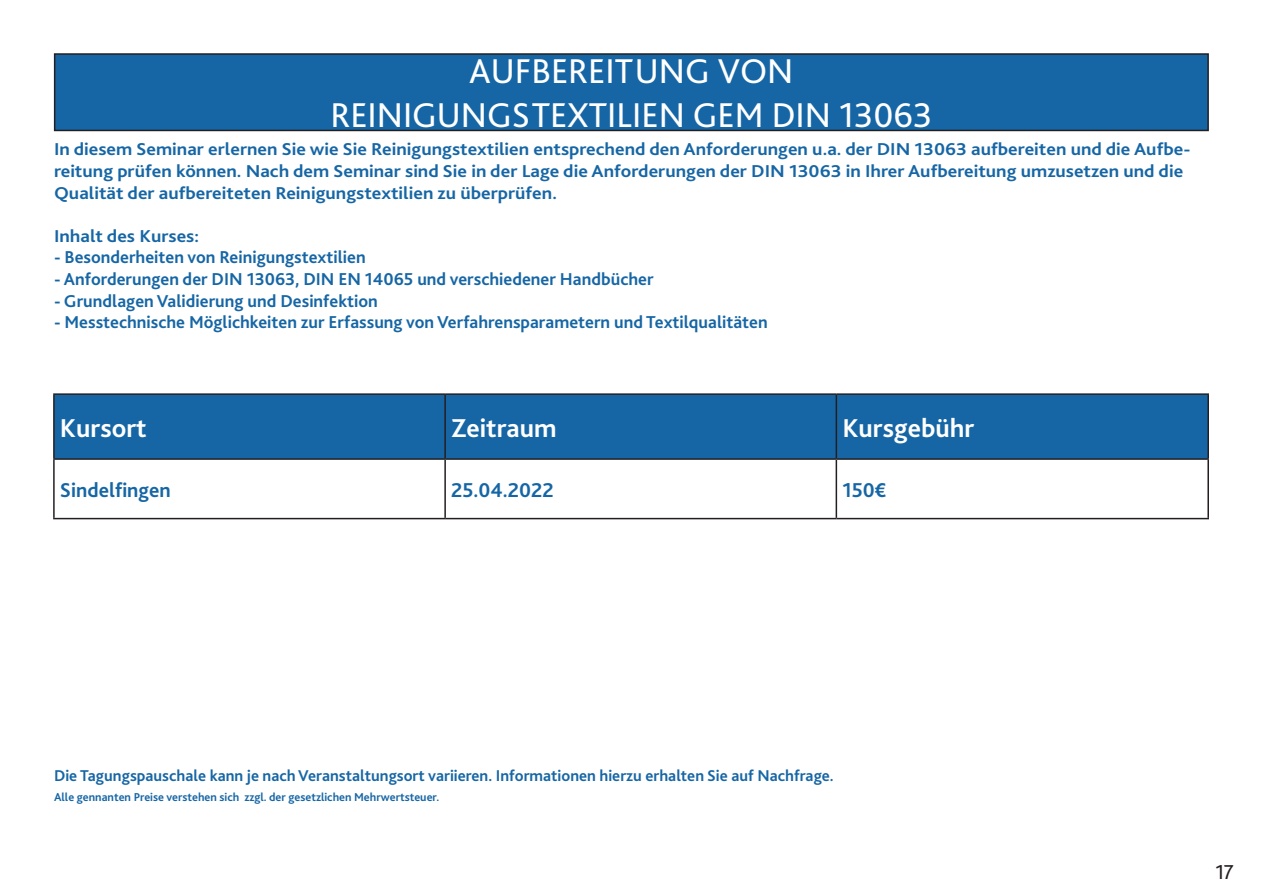
<style>
.page{position:relative;width:1263px;height:893px;background:#fff}
.page>*{position:absolute;margin:0;border:0;box-sizing:border-box;transform-origin:0 0}
.t1{font:36px "Bliss Pro";color:#fff}
.t2{font:700 27px "Bliss 2";color:#fff}
.t3{font:700 21px "Bliss 2";color:#1666a5}
.t4{font:21px "Bliss Pro";color:#231f20}
.t5{font:700 18px/21.6px "Bliss 2";color:#1666a5;scale:1.08 1}
.t6{font:700 18px "Bliss 2";color:#1666a5}
.t7{font:700 16.35px "Bliss 2";color:#1666a5}
.t8{font:700 12px "Bliss 2";color:#1666a5}
</style>
<div class="page">
<div style="left:55px;top:54px;width:1153px;height:76px;background:#1666a5"></div>
<div style="left:54px;top:53px;width:1155px;height:78px;border:2px solid #231f20"></div>
<div style="left:55px;top:395px;width:1152px;height:63px;background:#1666a5"></div>
<hr style="left:53px;top:393px;width:392px;height:2px;background:#231f20">
<hr style="left:53px;top:395px;width:2px;height:63px;background:#231f20">
<hr style="left:445px;top:393px;width:391px;height:2px;background:#231f20">
<hr style="left:444px;top:395px;width:2px;height:63px;background:#231f20">
<hr style="left:836px;top:393px;width:373px;height:2px;background:#231f20">
<hr style="left:836px;top:395px;width:1px;height:63px;background:#231f20">
<hr style="left:1207px;top:395px;width:2px;height:63px;background:#231f20">
<hr style="left:53px;top:458px;width:392px;height:2px;background:#231f20">
<hr style="left:53px;top:460px;width:2px;height:58px;background:#231f20">
<hr style="left:445px;top:458px;width:391px;height:2px;background:#231f20">
<hr style="left:444px;top:460px;width:2px;height:58px;background:#231f20">
<hr style="left:836px;top:458px;width:373px;height:2px;background:#231f20">
<hr style="left:836px;top:460px;width:1px;height:58px;background:#231f20">
<hr style="left:1207px;top:460px;width:2px;height:58px;background:#231f20">
<hr style="left:53px;top:518px;width:392px;height:1px;background:#231f20">
<hr style="left:445px;top:518px;width:391px;height:1px;background:#231f20">
<hr style="left:836px;top:518px;width:373px;height:1px;background:#231f20">
<p class="t1" style="left:469px;top:49px;width:326px">AUFBEREITUNG VON</p>
<p class="t1" style="left:330px;top:92px;width:603px">REINIGUNGSTEXTILIEN GEM DIN 13063</p>
<p class="t5" style="left:54px;top:139px;width:1054px">In diesem Seminar erlernen Sie wie Sie Reinigungstextilien entsprechend den Anforderungen u.a. der DIN 13063 aufbereiten und die Aufbe&shy;reitung prüfen können. Nach dem Seminar sind Sie in der Lage die Anforderungen der DIN 13063 in Ihrer Aufbereitung umzusetzen und die<br>Qualität der aufbereiteten Reinigungstextilien zu überprüfen.</p>
<p class="t5" style="left:54px;top:225px;width:136px">Inhalt des Kurses:</p>
<p class="t6" style="left:54px;top:246px;width:313px">- Besonderheiten von Reinigungstextilien</p>
<p class="t6" style="left:54px;top:268px;width:601px">- Anforderungen der DIN 13063, DIN EN 14065 und verschiedener Handbücher</p>
<p class="t6" style="left:54px;top:289px;width:325px">- Grundlagen Validierung und Desinfektion</p>
<p class="t6" style="left:54px;top:311px;width:715px">- Messtechnische Möglichkeiten zur Erfassung von Verfahrensparametern und Textilqualitäten</p>
<p class="t2" style="left:60px;top:411px;width:88px">Kursort</p>
<p class="t2" style="left:451px;top:411px;width:107px">Zeitraum</p>
<p class="t2" style="left:842px;top:411px;width:134px">Kursgebühr</p>
<p class="t3" style="left:60px;top:477px;width:112px">Sindelfingen</p>
<p class="t3" style="left:451px;top:477px;width:104px">25.04.2022</p>
<p class="t3" style="left:842px;top:477px;width:45px">150€</p>
<p class="t7" style="left:54px;top:766px;width:781px">Die Tagungspauschale kann je nach Veranstaltungsort variieren. Informationen hierzu erhalten Sie auf Nachfrage.</p>
<p class="t8" style="left:54px;top:789px;width:387px">Alle gennanten Preise verstehen sich zzgl. der gesetzlichen Mehrwertsteuer.</p>
<p class="t4" style="left:1215px;top:859px;width:20px">17</p>
</div>
